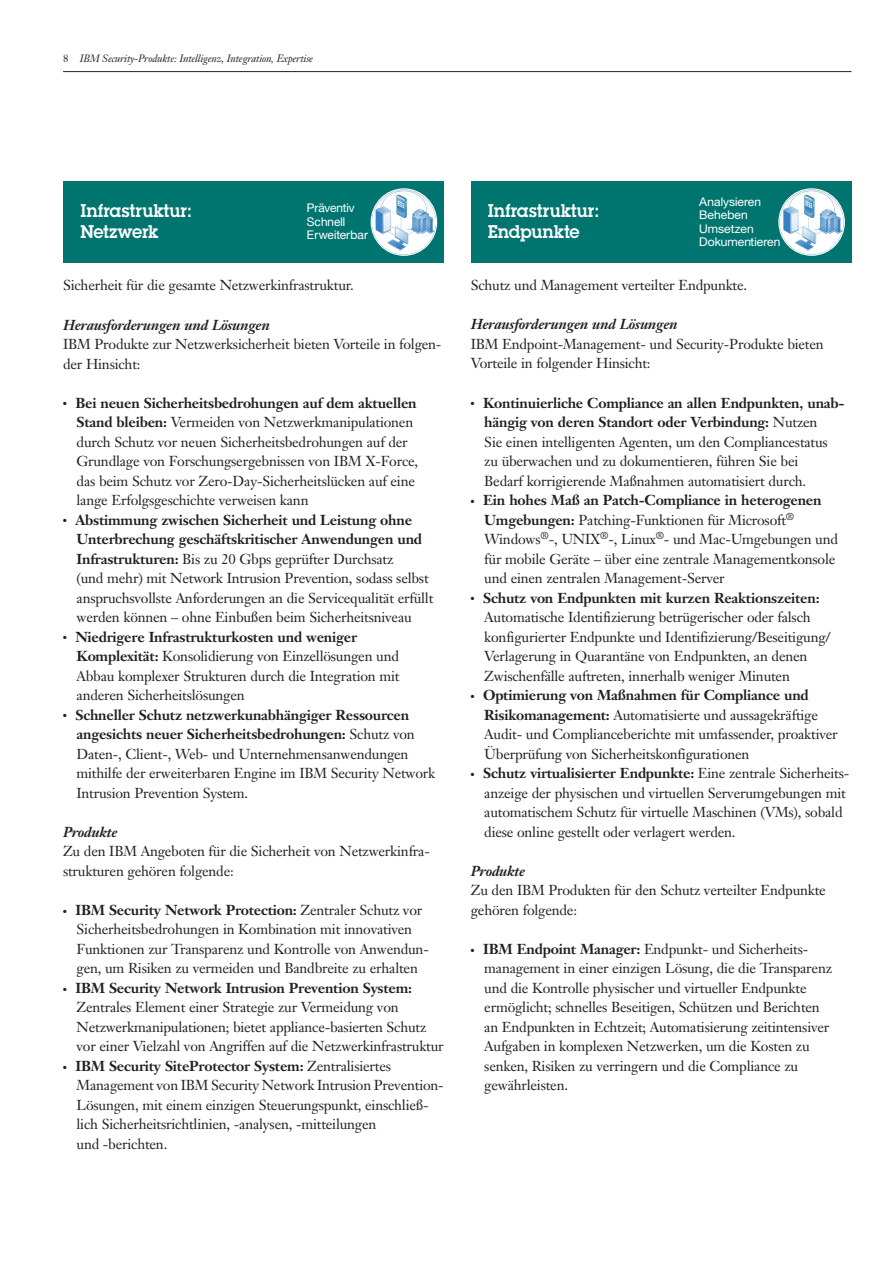
<style>
.page{position:relative;width:893px;height:1263px;background:#fff}
.page>*{position:absolute;margin:0;border:0;box-sizing:border-box;transform-origin:0 0}
.t1{font:600 18px/21.6px "Lubalinfor IBM";color:#fff;scale:.95 1}
.t2{font:14.25px/19.5px "Janson Text LT Pro";letter-spacing:-.015em;color:#231f20}
.t3{font:12px/13.5px "Helv Neuefor IBM";color:#fff}
.t4{font:italic 10.5px "Janson Text LT Pro";letter-spacing:-.015em;color:#231f20}
.t5{font:4.5px "Zapf Dingbats";color:#231f20}
.s1{font-family:"Janson Text";font-style:normal}
.s2{font-weight:700;font-style:italic}
.s3{font-weight:700}
</style>
<div class="page">
<hr style="left:63px;top:71px;width:788px;height:1px;background:#231f20">
<div style="left:63px;top:182px;width:381px;height:81px;background:#007570"></div>
<svg style="left:371px;top:188px;width:66px;height:68px"></svg>
<div style="left:471px;top:182px;width:380px;height:81px;background:#007570"></div>
<svg style="left:778px;top:188px;width:67px;height:68px"></svg>
<p class="t4" style="left:63px;top:52px;width:252px"><span class="s1">8</span> IBM Security-Produkte: Intelligenz, Integration, Expertise</p>
<p class="t1" style="left:80px;top:199px;width:119px">Infrastruktur:<br>Netzwerk</p>
<p class="t3" style="left:307px;top:201px;width:63px">Präventiv<br>Schnell<br>Erweiterbar</p>
<p class="t1" style="left:488px;top:199px;width:119px">Infrastruktur:<br>Endpunkte</p>
<p class="t3" style="left:699px;top:194px;width:83px">Analysieren<br>Beheben<br>Umsetzen<br>Dokumentieren</p>
<p class="t2" style="left:63px;top:276px;width:292px">Sicherheit für die gesamte Netzwerkinfrastruktur.</p>
<p class="t2" style="left:63px;top:315px;width:380px"><span class="s2">Herausforderungen und Lösungen<br></span>IBM Produkte zur Netzwerksicherheit bieten Vorteile in folgen&shy;der Hinsicht:</p>
<p class="t2" style="left:75px;top:393px;width:361px"><span class="s3">Bei neuen Sicherheitsbedrohungen auf dem aktuellen Stand bleiben:</span> Vermeiden von Netzwerkmanipulationen durch Schutz vor neuen Sicherheitsbedrohungen auf der Grundlage von Forschungsergebnissen von IBM X-Force, das beim Schutz vor Zero-Day-Sicherheitslücken auf eine lange Erfolgsgeschichte verweisen kann<br><span class="s3">Abstimmung zwischen Sicherheit und Leistung ohne Unterbrechung geschäftskritischer Anwendungen und Infrastrukturen:</span> Bis zu 20 Gbps geprüfter Durchsatz<br>(und mehr) mit Network Intrusion Prevention, sodass selbst anspruchsvollste Anforderungen an die Servicequalität erfüllt werden können – ohne Einbußen beim Sicherheitsniveau <span class="s3">Niedrigere Infrastrukturkosten und weniger Komplexität:</span> Konsolidierung von Einzellösungen und Abbau komplexer Strukturen durch die Integration mit anderen Sicherheitslösungen<br><span class="s3">Schneller Schutz netzwerkunabhängiger Ressourcen angesichts neuer Sicherheitsbedrohungen:</span> Schutz von Daten-, Client-, Web- und Unternehmensanwendungen mithilfe der erweiterbaren Engine im IBM Security Network Intrusion Prevention System.</p>
<p class="t2" style="left:63px;top:822px;width:368px"><span class="s2">Produkte<br></span>Zu den IBM Angeboten für die Sicherheit von Netzwerkinfra&shy;strukturen gehören folgende:</p>
<p class="t5" style="left:63px;top:909px;width:11px">●● ●</p>
<p class="t2" style="left:75px;top:900px;width:355px"><span class="s3">IBM Security Network Protection:</span> Zentraler Schutz vor Sicherheitsbedrohungen in Kombination mit innovativen Funktionen zur Transparenz und Kontrolle von Anwendun&shy;gen, um Risiken zu vermeiden und Bandbreite zu erhalten</p>
<p class="t5" style="left:63px;top:987px;width:11px">●● ●</p>
<p class="t2" style="left:75px;top:978px;width:370px"><span class="s3">IBM Security Network Intrusion Prevention System:<br></span>Zentrales Element einer Strategie zur Vermeidung von Netzwerkmanipulationen; bietet appliance-basierten Schutz vor einer Vielzahl von Angriffen auf die Netzwerkinfrastruktur</p>
<p class="t5" style="left:63px;top:1065px;width:11px">●● ●</p>
<p class="t2" style="left:75px;top:1056px;width:370px"><span class="s3">IBM Security SiteProtector System:</span> Zentralisiertes Management von IBM Security Network Intrusion Prevention-Lösungen, mit einem einzigen Steuerungspunkt, einschließ&shy;lich Sicherheitsrichtlinien, -analysen, -mitteilungen<br>und -berichten.</p>
<p class="t2" style="left:471px;top:276px;width:278px">Schutz und Management verteilter Endpunkte.</p>
<p class="t2" style="left:471px;top:315px;width:354px"><span class="s2">Herausforderungen und Lösungen<br></span>IBM Endpoint-Management- und Security-Produkte bieten<br>Vorteile in folgender Hinsicht:</p>
<p class="t2" style="left:483px;top:393px;width:368px"><span class="s3">Kontinuierliche Compliance an allen Endpunkten, unab&shy;hängig von deren Standort oder Verbindung:</span> Nutzen<br>Sie einen intelligenten Agenten, um den Compliancestatus<br>zu überwachen und zu dokumentieren, führen Sie bei<br>Bedarf korrigierende Maßnahmen automatisiert durch.<br><span class="s3">Ein hohes Maß an Patch-Compliance in heterogenen Umgebungen:</span> Patching-Funktionen für Microsoft<sup>® </sup>Windows<sup>®</sup>-, UNIX<sup>®</sup>-, Linux<sup>®</sup>- und Mac-Umgebungen und für mobile Geräte – über eine zentrale Managementkonsole und einen zentralen Management-Server<br><span class="s3">Schutz von Endpunkten mit kurzen Reaktionszeiten:<br></span>Automatische Identifizierung betrügerischer oder falsch konfigurierter Endpunkte und Identifizierung/Beseitigung/ Verlagerung in Quarantäne von Endpunkten, an denen Zwischenfälle auftreten, innerhalb weniger Minuten <span class="s3">Optimierung von Maßnahmen für Compliance und Risikomanagement:</span> Automatisierte und aussagekräftige Audit- und Complianceberichte mit umfassender, proaktiver Überprüfung von Sicherheitskonfigurationen<br><span class="s3">Schutz virtualisierter Endpunkte:</span> Eine zentrale Sicherheits&shy;anzeige der physischen und virtuellen Serverumgebungen mit automatischem Schutz für virtuelle Maschinen (VMs), sobald diese online gestellt oder verlagert werden.</p>
<p class="t2" style="left:471px;top:861px;width:357px"><span class="s2">Produkte<br></span>Zu den IBM Produkten für den Schutz verteilter Endpunkte gehören folgende:</p>
<p class="t2" style="left:483px;top:939px;width:350px"><span class="s3">IBM Endpoint Manager:</span> Endpunkt- und Sicherheits&shy;management in einer einzigen Lösung, die die Transparenz und die Kontrolle physischer und virtueller Endpunkte ermöglicht; schnelles Beseitigen, Schützen und Berichten an Endpunkten in Echtzeit; Automatisierung zeitintensiver Aufgaben in komplexen Netzwerken, um die Kosten zu senken, Risiken zu verringern und die Compliance zu gewährleisten.</p>
</div>
